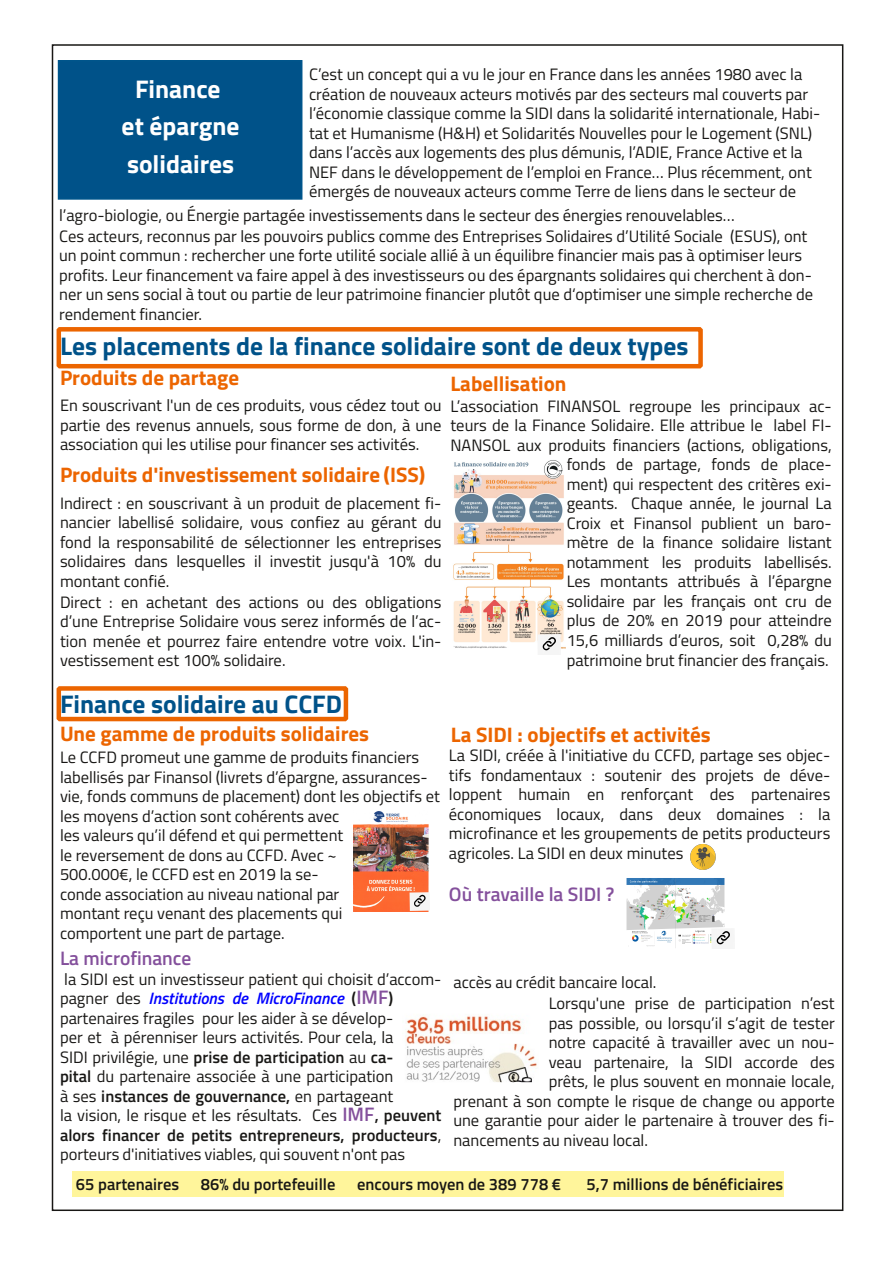
<style>
.page{position:relative;width:893px;height:1263px;background:#fff}
.page>*{position:absolute;margin:0;border:0;box-sizing:border-box;transform-origin:0 0}
.t1{font:700 25.5px "Titillium Web";color:#005289}
.t2{font:700 25.5px/37.5px "Titillium Web";color:#fff;text-align:center}
.t3{font:700 21px "Titillium Web";color:#ec6500}
.t4{font:600 19.5px "Titillium Web";color:#84509c}
.t5{font:16.5px/19.5px "Titillium Web";color:#181715}
.t6{font:600 16.5px "Titillium Web";color:#181715}
.s1{font-weight:600;font-style:italic;color:#00f}
.s2{font-weight:600}
.s3{font-weight:600;font-size:19.5px;color:#84509c}
</style>
<div class="page">
<div style="left:59px;top:61px;width:243px;height:138px;background:#005289"></div>
<div style="left:58px;top:60px;width:244px;height:140px;border:2px solid #00568c"></div>
<div style="left:72px;top:1171px;width:711px;height:25px;background:#fff59b"></div>
<img style="left:626px;top:878px;width:99px;height:70px">
<img style="left:453px;top:460px;width:112px;height:188px">
<img style="left:405px;top:1016px;width:132px;height:65px">
<img style="left:353px;top:811px;width:76px;height:101px">
<img style="left:537px;top:634px;width:24px;height:17px">
<img style="left:690px;top:844px;width:26px;height:25px">
<img style="left:410px;top:892px;width:19px;height:18px">
<div style="left:57px;top:686px;width:291px;height:35px;border:4px solid #ec6500"></div>
<div style="left:57px;top:327px;width:646px;height:41px;border:4px solid #ec6500"></div>
<img style="left:711px;top:928px;width:19px;height:20px">
<p class="t5" style="left:309px;top:64px;width:513px">C’est un concept qui a vu le jour en France dans les années 1980 avec la création de nouveaux acteurs motivés par des secteurs mal couverts par l’économie classique comme la SIDI dans la solidarité internationale, Habi&shy;tat et Humanisme (H&amp;H) et Solidarités Nouvelles pour le Logement (SNL) dans l’accès aux logements des plus démunis, l’ADIE, France Active et la NEF dans le développement de l’emploi en France… Plus récemment, ont émergés de nouveaux acteurs comme Terre de liens dans le secteur de</p>
<p class="t5" style="left:59px;top:204px;width:750px;line-height:21px">l’agro-biologie, ou Énergie partagée investissements dans le secteur des énergies renouvelables…<br>Ces acteurs, reconnus par les pouvoirs publics comme des Entreprises Solidaires d’Utilité Sociale (ESUS), ont</p>
<p class="t5" style="left:59px;top:245px;width:755px">un point commun : rechercher une forte utilité sociale allié à un équilibre financier mais pas à optimiser leurs profits. Leur financement va faire appel à des investisseurs ou des épargnants solidaires qui cherchent à don&shy;ner un sens social à tout ou partie de leur patrimoine financier plutôt que d‘optimiser une simple recherche de rendement financier.</p>
<h1 class="t2" style="left:122px;top:69px;width:120px">Finance<br>et épargne solidaires</h1>
<h1 class="t1" style="left:60px;top:326px;width:630px">Les placements de la finance solidaire sont de deux types</h1>
<p class="t3" style="left:60px;top:361px;width:181px">Produits de partage</p>
<p class="t5" style="left:60px;top:395px;width:383px;text-align:justify">En souscrivant l'un de ces produits, vous cédez tout ou partie des revenus annuels, sous forme de don, à une association qui les utilise pour financer ses activités.</p>
<p class="t3" style="left:60px;top:459px;width:367px">Produits d'investissement solidaire (ISS)</p>
<p class="t5" style="left:60px;top:493px;width:383px;text-align:justify">Indirect : en souscrivant à un produit de placement fi&shy;nancier labellisé solidaire, vous confiez au gérant du fond la responsabilité de sélectionner les entreprises solidaires dans lesquelles il investit jusqu'à 10% du montant confié.</p>
<p class="t5" style="left:60px;top:592px;width:383px;text-align:justify">Direct : en achetant des actions ou des obligations d’une Entreprise Solidaire vous serez informés de l’ac&shy;tion menée et pourrez faire entendre votre voix. L'in&shy;vestissement est 100% solidaire.</p>
<p class="t3" style="left:450px;top:367px;width:118px">Labellisation</p>
<p class="t5" style="left:450px;top:396px;width:383px;text-align:right">L’association FINANSOL regroupe les principaux ac&shy;teurs de la Finance Solidaire. Elle attribue le label FI-NANSOL aux produits financiers (actions, obligations, fonds de partage, fonds de place-<br>ment) qui respectent des critères exi-<br>geants. Chaque année, le journal La<br>Croix et Finansol publient un baro-<br>mètre de la finance solidaire listant<br>notamment les produits labellisés.<br>Les montants attribués à l’épargne<br>solidaire par les français ont cru de<br>plus de 20% en 2019 pour atteindre<br>15,6 milliards d’euros, soit 0,28% du<br>patrimoine brut financier des français.</p>
<h1 class="t1" style="left:60px;top:684px;width:283px">Finance solidaire au CCFD</h1>
<p class="t3" style="left:60px;top:717px;width:311px">Une gamme de produits solidaires</p>
<p class="t3" style="left:451px;top:718px;width:261px">La SIDI : objectifs et activités</p>
<p class="t5" style="left:60px;top:747px;width:381px">Le CCFD promeut une gamme de produits financiers labellisés par Finansol (livrets d’épargne, assurances&shy;vie, fonds communs de placement) dont les objectifs et les moyens d’action sont cohérents avec<br>les valeurs qu’il défend et qui permettent<br>le reversement de dons au CCFD. Avec ~<br>500.000€, le CCFD est en 2019 la se-<br>conde association au niveau national par<br>montant reçu venant des placements qui<br>comportent une part de partage.</p>
<p class="t4" style="left:60px;top:943px;width:133px">La microfinance</p>
<p class="t5" style="left:449px;top:745px;width:383px;text-align:justify">La SIDI, créée à l'initiative du CCFD, partage ses objec&shy;tifs fondamentaux : soutenir des projets de déve&shy;loppent humain en renforçant des partenaires économiques locaux, dans deux domaines : la microfinance et les groupements de petits producteurs agricoles. La SIDI en deux minutes</p>
<p class="t4" style="left:449px;top:879px;width:167px">Où travaille la SIDI ?</p>
<p class="t5" style="left:60px;top:969px;width:383px">la SIDI est un investisseur patient qui choisit d’accom&shy;pagner des <span class="s1">Institutions de MicroFinance</span> <span class="s2">(</span><span class="s3">IMF</span><span class="s2">) </span>partenaires fragiles pour les aider à se dévelop-<br>per et à pérenniser leurs activités. Pour cela, la<br>SIDI privilégie, une <span class="s2">prise de participation</span> au <span class="s2">ca-<br>pital</span> du partenaire associée à une participation<br>à ses <span class="s2">instances de gouvernance,</span> en partageant<br>la vision, le risque et les résultats. Ces <span class="s3">IMF</span><span class="s2">, peuvent alors financer de petits entrepreneurs, producteurs</span>, porteurs d'initiatives viables, qui souvent n'ont pas</p>
<p class="t5" style="left:549px;top:972px;width:288px;line-height:21px;text-indent:-95px">accès au crédit bancaire local.<br>Lorsqu'une prise de participation n’est</p>
<p class="t5" style="left:549px;top:1013px;width:288px">pas possible, ou lorsqu’il s’agit de tester</p>
<p class="t5" style="left:549px;top:1032px;width:288px">notre capacité à travailler avec un nou-</p>
<p class="t5" style="left:549px;top:1052px;width:288px">veau partenaire, la SIDI accorde des</p>
<p class="t5" style="left:549px;top:1071px;width:288px">prêts, le plus souvent en monnaie locale,</p>
<p class="t5" style="left:453px;top:1091px;width:383px">prenant à son compte le risque de change ou apporte</p>
<p class="t5" style="left:453px;top:1110px;width:383px">une garantie pour aider le partenaire à trouver des fi-</p>
<p class="t5" style="left:453px;top:1130px;width:196px">nancements au niveau local.</p>
<p class="t6" style="left:76px;top:1171px;width:105px">65 partenaires</p>
<p class="t6" style="left:201px;top:1171px;width:136px">86% du portefeuille</p>
<p class="t6" style="left:357px;top:1171px;width:206px">encours moyen de 389 778 €</p>
<p class="t6" style="left:586px;top:1171px;width:198px">5,7 millions de bénéficiaires</p>
</div>
